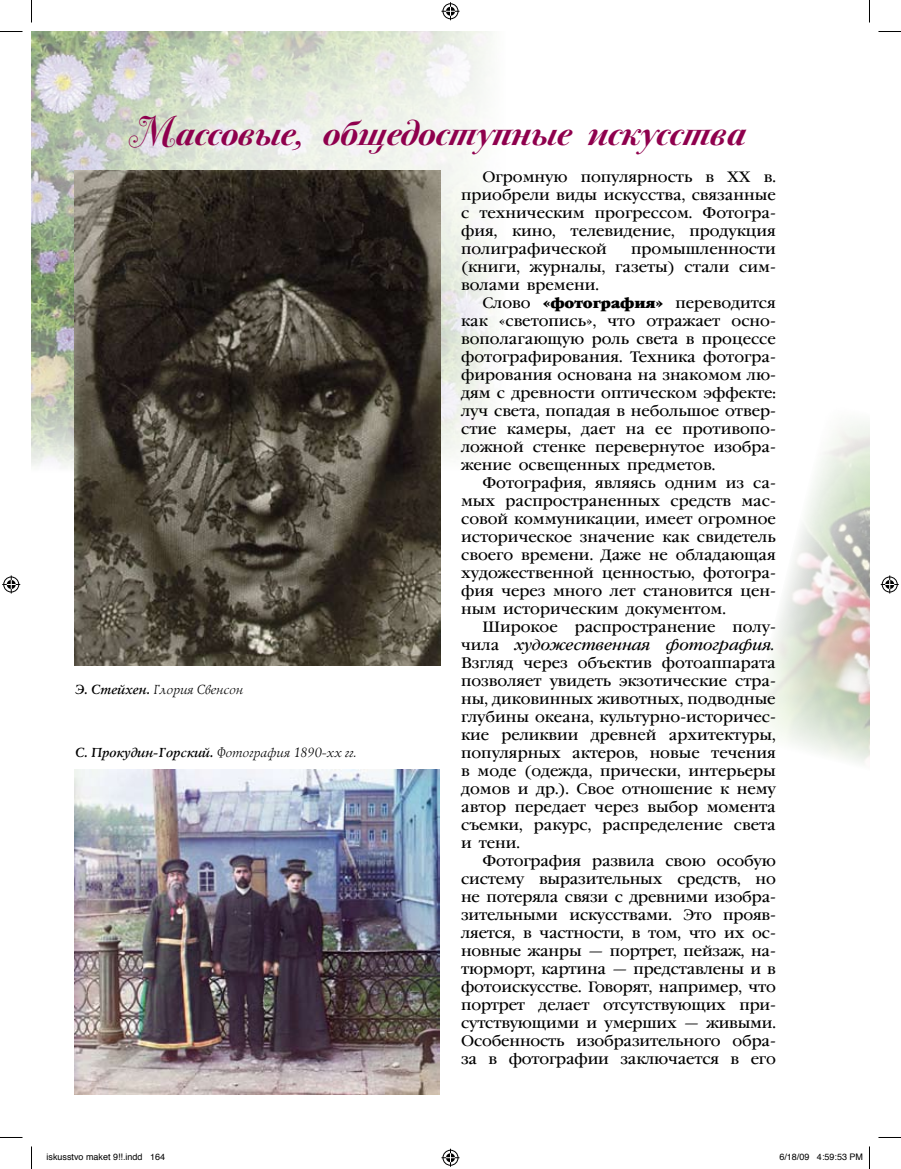
<style>
.page{position:relative;width:901px;height:1169px;background:#fff}
.page>*{position:absolute;margin:0;border:0;box-sizing:border-box;transform-origin:0 0}
.t1{font:700 36px "Bodoni Sev Swash C";color:#8f004d}
.t2{font:15px/18px "Garamond Book C";color:#000;text-align:justify}
.t3{font:italic 13.5px "Lazurski C";color:#000}
.t4{font:9px "Helvetica";color:#000}
.s1{font-weight:700}
.s2{font-style:italic}
</style>
<div class="page">
<img style="left:32px;top:328px;width:463px;height:144px">
<img style="left:763px;top:421px;width:106px;height:343px">
<svg style="left:32px;top:32px;width:465px;height:296px"></svg>
<img style="left:74px;top:170px;width:366px;height:495px">
<img style="left:74px;top:769px;width:365px;height:325px">
<svg style="left:0;top:31px;width:22px;height:1px"></svg>
<svg style="left:878px;top:31px;width:23px;height:1px"></svg>
<svg style="left:0;top:1137px;width:22px;height:1px"></svg>
<svg style="left:878px;top:1137px;width:23px;height:1px"></svg>
<svg style="left:31px;top:0;width:1px;height:22px"></svg>
<svg style="left:31px;top:1146px;width:1px;height:23px"></svg>
<svg style="left:869px;top:0;width:1px;height:22px"></svg>
<svg style="left:869px;top:1146px;width:1px;height:23px"></svg>
<svg style="left:441px;top:2px;width:18px;height:18px"></svg>
<svg style="left:441px;top:1148px;width:18px;height:18px"></svg>
<svg style="left:2px;top:575px;width:18px;height:18px"></svg>
<svg style="left:880px;top:575px;width:18px;height:18px"></svg>
<h1 class="t1" style="left:129px;top:106px;width:618px">Массовые, общедоступные искусства</h1>
<p class="t3" style="left:74px;top:681px;width:170px"><span class="s1">Э. Стейхен.</span> Глория Свенсон</p>
<p class="t3" style="left:74px;top:743px;width:283px"><span class="s1">С. Прокудин-Горский.</span> Фотография 1890-хх гг.</p>
<p class="t2" style="left:461px;top:168px;width:316px;text-indent:21px">Огромную популярность в XX в. приобрели виды искусства, связанные с техническим прогрессом. Фотогра&shy;фия, кино, телевидение, продукция полиграфической</p>
<p class="t2" style="left:461px;top:240px;width:316px;text-indent:170px">промышленности (книги, журналы, газеты) стали сим&shy;волами времени.</p>
<p class="t2" style="left:461px;top:294px;width:316px;text-indent:21px">Слово <span class="s1">«фотография»</span> переводится как «светопись», что отражает осно&shy;вополагающую роль света в процессе фотографирования. Техника фотогра&shy;фирования основана на знакомом лю&shy;дям с древности оптическом эффекте: луч света, попадая в небольшое отвер&shy;стие камеры, дает на ее противопо&shy;ложной стенке перевернутое изобра&shy;жение освещенных предметов.</p>
<p class="t2" style="left:461px;top:474px;width:316px;text-indent:21px">Фотография, являясь одним из са&shy;мых распространенных средств мас&shy;совой коммуникации, имеет огромное историческое значение как свидетель своего времени. Даже не обладающая художественной ценностью, фотогра&shy;фия через много лет становится цен&shy;ным историческим документом.</p>
<p class="t2" style="left:461px;top:618px;width:316px;text-indent:21px">Широкое распространение полу&shy;чила <span class="s2">художественная фотография.<br></span>Взгляд через объектив фотоаппарата позволяет увидеть экзотические стра&shy;ны, диковинных животных, подводные глубины океана, культурно-историчес&shy;кие реликвии древней архитектуры, популярных актеров, новые течения в моде (одежда, прически, интерьеры домов и др.). Свое отношение к нему автор передает через выбор момента съемки, ракурс, распределение света и тени.</p>
<p class="t2" style="left:461px;top:852px;width:316px;text-indent:21px">Фотография развила свою особую систему выразительных средств, но не потеряла связи с древними изобра&shy;зительными искусствами. Это прояв&shy;ляется, в частности, в том, что их ос&shy;новные жанры — портрет, пейзаж, на&shy;тюрморт, картина — представлены и в фотоискусстве. Говорят, например, что портрет делает отсутствующих при&shy;сутствующими и умерших — живыми.<br>Особенность изобразительного обра&shy;за в фотографии заключается в его</p>
<p class="t4" style="left:46px;top:1149px;width:120px">iskusstvo maket 9!!.indd 164</p>
<p class="t4" style="left:779px;top:1149px;width:85px">6/18/09 4:59:53 PM</p>
</div>
